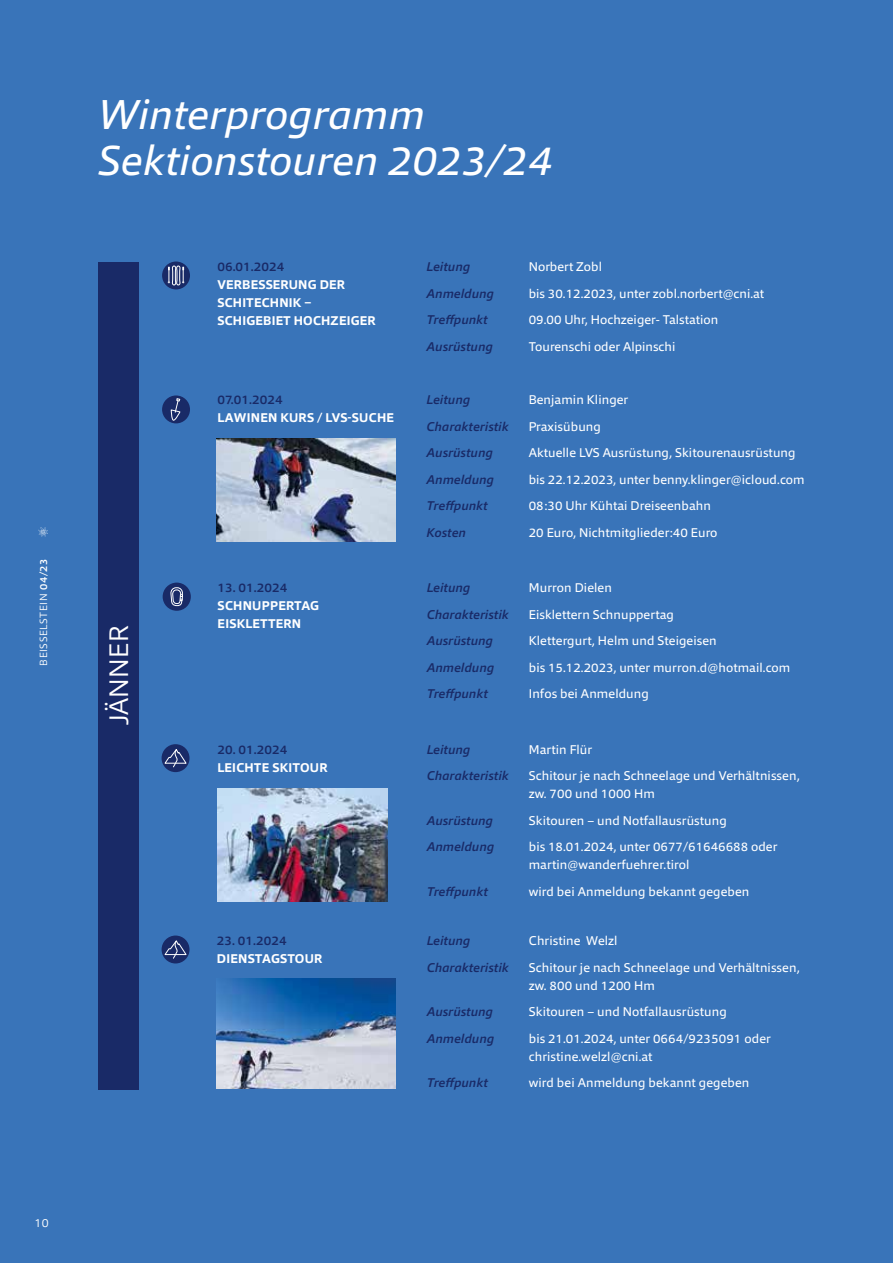
<style>
.page{position:relative;width:893px;height:1263px;background:#3974b9}
.page>*{position:absolute;margin:0;border:0;box-sizing:border-box;transform-origin:0 0}
.t1{font:italic 42px/46.5px "Qubo";letter-spacing:.005em;color:#fff}
.t2{font:300 27px "Qubo";letter-spacing:.015em;color:#fff}
.t3{font:12.75px/18px "Qubo";letter-spacing:.01em;color:#fff}
.t4{font:italic 500 12.75px "Qubo";letter-spacing:.005em;color:#192a67}
.t5{font:700 12.75px/18px "Qubo";letter-spacing:.015em;color:#fff}
.t6{font:500 12.75px "Qubo";letter-spacing:.005em;color:#192a67}
.t7{font:300 12px "Qubo";color:#fff}
.t8{font:300 10.5px "Qubo";letter-spacing:.06em;color:#fff}
.s1{font-weight:500}
</style>
<div class="page">
<div style="left:98px;top:261px;width:40px;height:828px;background:#192a67"></div>
<img style="left:217px;top:438px;width:178px;height:103px">
<img style="left:217px;top:789px;width:171px;height:112px">
<div style="left:162px;top:261px;width:28px;height:28px;background:#192a67;border-radius:50%"></div>
<svg style="left:168px;top:261px;width:16px;height:29px"></svg>
<div style="left:162px;top:395px;width:28px;height:28px;background:#192a67;border-radius:50%"></div>
<svg style="left:170px;top:398px;width:11px;height:23px"></svg>
<svg style="left:38px;top:527px;width:10px;height:10px"></svg>
<div style="left:163px;top:583px;width:28px;height:28px;background:#192a67;border-radius:50%"></div>
<svg style="left:170px;top:587px;width:13px;height:19px"></svg>
<div style="left:162px;top:744px;width:28px;height:28px;background:#192a67;border-radius:50%"></div>
<svg style="left:164px;top:748px;width:23px;height:19px"></svg>
<div style="left:162px;top:935px;width:28px;height:28px;background:#192a67;border-radius:50%"></div>
<svg style="left:164px;top:940px;width:23px;height:19px"></svg>
<img style="left:217px;top:978px;width:178px;height:111px">
<p class="t8" style="left:37px;top:665px;width:109px;rotate:-90deg">BEISSELSTEIN <span class="s1">04/23</span></p>
<h1 class="t1" style="left:98px;top:90px;width:456px">Winterprogramm<br>Sektionstouren 2023/24</h1>
<h2 class="t2" style="left:101px;top:725px;width:101px;rotate:-90deg">JÄNNER</h2>
<p class="t6" style="left:217px;top:258px;width:68px">06.01.2024</p>
<p class="t5" style="left:217px;top:276px;width:160px">VERBESSERUNG DER<br>SCHITECHNIK –<br>SCHIGEBIET HOCHZEIGER</p>
<p class="t4" style="left:427px;top:258px;width:45px">Leitung</p>
<p class="t3" style="left:529px;top:258px;width:75px">Norbert Zobl</p>
<p class="t4" style="left:427px;top:285px;width:69px">Anmeldung</p>
<p class="t3" style="left:529px;top:284px;width:237px">bis 30.12.2023, unter zobl.norbert@cni.at</p>
<p class="t4" style="left:427px;top:311px;width:63px">Treffpunkt</p>
<p class="t3" style="left:529px;top:311px;width:191px">09.00 Uhr, Hochzeiger- Talstation</p>
<p class="t4" style="left:427px;top:338px;width:68px">Ausrüstung</p>
<p class="t3" style="left:529px;top:337px;width:148px">Tourenschi oder Alpinschi</p>
<p class="t6" style="left:217px;top:391px;width:67px">07.01.2024</p>
<p class="t5" style="left:217px;top:409px;width:178px">LAWINEN KURS / LVS-SUCHE</p>
<p class="t4" style="left:427px;top:391px;width:45px">Leitung</p>
<p class="t3" style="left:529px;top:391px;width:101px">Benjamin Klinger</p>
<p class="t4" style="left:427px;top:418px;width:84px">Charakteristik</p>
<p class="t3" style="left:529px;top:417px;width:74px">Praxisübung</p>
<p class="t4" style="left:427px;top:444px;width:68px">Ausrüstung</p>
<p class="t3" style="left:529px;top:444px;width:268px">Aktuelle LVS Ausrüstung, Skitourenausrüstung</p>
<p class="t4" style="left:427px;top:471px;width:69px">Anmeldung</p>
<p class="t3" style="left:529px;top:470px;width:277px">bis 22.12.2023, unter benny.klinger@icloud.com</p>
<p class="t4" style="left:427px;top:498px;width:63px">Treffpunkt</p>
<p class="t3" style="left:529px;top:497px;width:184px">08:30 Uhr Kühtai Dreiseenbahn</p>
<p class="t4" style="left:427px;top:524px;width:41px">Kosten</p>
<p class="t3" style="left:529px;top:523px;width:190px">20 Euro, Nichtmitglieder:40 Euro</p>
<p class="t6" style="left:218px;top:579px;width:71px">13. 01.2024</p>
<p class="t5" style="left:218px;top:597px;width:103px">SCHNUPPERTAG<br>EISKLETTERN</p>
<p class="t4" style="left:427px;top:579px;width:45px">Leitung</p>
<p class="t3" style="left:529px;top:579px;width:85px">Murron Dielen</p>
<p class="t4" style="left:427px;top:606px;width:84px">Charakteristik</p>
<p class="t3" style="left:529px;top:605px;width:147px">Eisklettern Schnuppertag</p>
<p class="t4" style="left:427px;top:632px;width:68px">Ausrüstung</p>
<p class="t3" style="left:529px;top:632px;width:189px">Klettergurt, Helm und Steigeisen</p>
<p class="t4" style="left:427px;top:659px;width:69px">Anmeldung</p>
<p class="t3" style="left:529px;top:658px;width:263px">bis 15.12.2023, unter murron.d@hotmail.com</p>
<p class="t4" style="left:427px;top:685px;width:63px">Treffpunkt</p>
<p class="t3" style="left:529px;top:685px;width:122px">Infos bei Anmeldung</p>
<p class="t6" style="left:218px;top:741px;width:71px">20. 01.2024</p>
<p class="t5" style="left:218px;top:758px;width:111px">LEICHTE SKITOUR</p>
<p class="t6" style="left:217px;top:932px;width:71px">23. 01.2024</p>
<p class="t5" style="left:217px;top:950px;width:107px">DIENSTAGSTOUR</p>
<p class="t4" style="left:427px;top:741px;width:45px">Leitung</p>
<p class="t3" style="left:529px;top:740px;width:65px">Martin Flür</p>
<p class="t4" style="left:427px;top:768px;width:84px">Charakteristik</p>
<p class="t3" style="left:529px;top:767px;width:272px">Schitour je nach Schneelage und Verhältnissen, zw. 700 und 1000 Hm</p>
<p class="t4" style="left:427px;top:812px;width:68px">Ausrüstung</p>
<p class="t3" style="left:529px;top:811px;width:199px">Skitouren – und Notfallausrüstung</p>
<p class="t4" style="left:427px;top:839px;width:69px">Anmeldung</p>
<p class="t3" style="left:529px;top:838px;width:250px">bis 18.01.2024, unter 0677/61646688 oder martin@wanderfuehrer.tirol</p>
<p class="t4" style="left:427px;top:883px;width:63px">Treffpunkt</p>
<p class="t3" style="left:529px;top:882px;width:222px">wird bei Anmeldung bekannt gegeben</p>
<p class="t4" style="left:427px;top:932px;width:45px">Leitung</p>
<p class="t3" style="left:529px;top:931px;width:90px">Christine Welzl</p>
<p class="t4" style="left:427px;top:959px;width:84px">Charakteristik</p>
<p class="t3" style="left:529px;top:958px;width:272px">Schitour je nach Schneelage und Verhältnissen, zw. 800 und 1200 Hm</p>
<p class="t4" style="left:427px;top:1003px;width:68px">Ausrüstung</p>
<p class="t3" style="left:529px;top:1002px;width:199px">Skitouren – und Notfallausrüstung</p>
<p class="t4" style="left:427px;top:1030px;width:69px">Anmeldung</p>
<p class="t3" style="left:529px;top:1029px;width:243px">bis 21.01.2024, unter 0664/9235091 oder christine.welzl@cni.at</p>
<p class="t4" style="left:427px;top:1074px;width:63px">Treffpunkt</p>
<p class="t3" style="left:529px;top:1074px;width:222px">wird bei Anmeldung bekannt gegeben</p>
<p class="t7" style="left:35px;top:1215px;width:15px">10</p>
</div>
